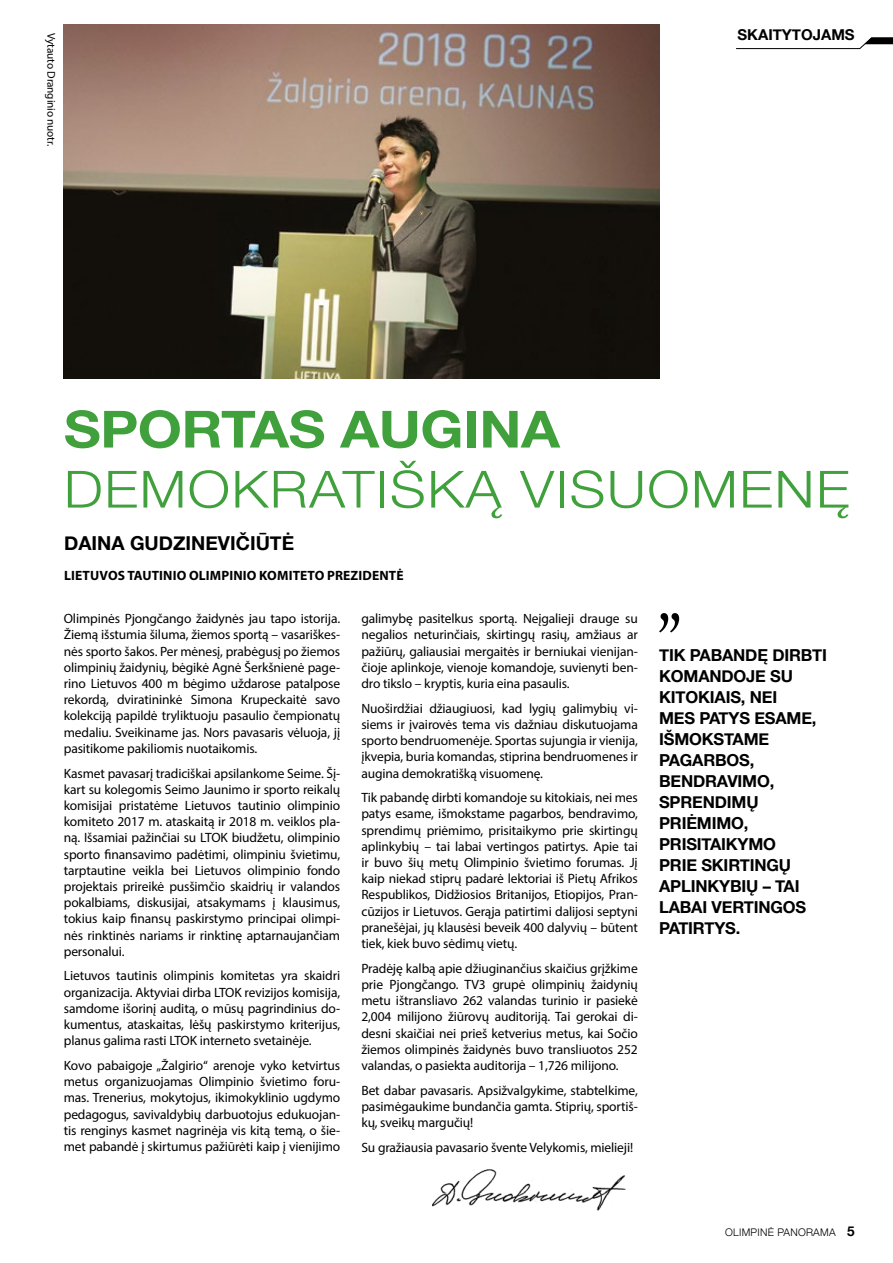
<style>
.page{position:relative;width:893px;height:1263px;background:#fff}
.page>*{position:absolute;margin:0;border:0;box-sizing:border-box;transform-origin:0 0}
.t1{font:300 51.3px "Helvetica Neue";letter-spacing:.025em;color:#40a03c;scale:1.11 1}
.t2{font:700 51.3px "Helvetica Neue";letter-spacing:-.01em;color:#40a03c;scale:1.11 1}
.t3{font:700 19.2px "Helvetica Neue";color:#000}
.t4{font:700 16.5px/21px "Helvetica Neue";letter-spacing:-.01em;color:#000}
.t5{font:700 15px "Helvetica Neue";color:#000}
.t6{font:13.5px/16.2px "Myriad Pro";letter-spacing:-.01em;color:#000;text-align:justify}
.t7{font:700 13.5px "Myriad Pro";letter-spacing:.01em;color:#000}
.t8{font:11.25px "Myriad Pro";letter-spacing:-.01em;color:#000}
.t9{font:300 10.5px "Helvetica Neue";letter-spacing:.025em;color:#000}
.s1{font-weight:700;font-size:13.5px}
</style>
<div class="page">
<svg style="left:736px;top:37px;width:157px;height:12px"></svg>
<img style="left:64px;top:24px;width:595px;height:354px">
<img style="left:432px;top:1169px;width:194px;height:42px">
<svg style="left:659px;top:613px;width:20px;height:19px"></svg>
<p class="t8" style="left:58px;top:33px;width:115px;rotate:90deg">Vytauto Dranginio nuotr.</p>
<p class="t5" style="left:737px;top:23px;width:76px">SKAITYTOJAM</p>
<p class="t5" style="left:845px;top:23px;width:11px">S</p>
<h1 class="t2" style="left:64px;top:389px;width:449px">SPORTAS AUGINA</h1>
<h1 class="t1" style="left:64px;top:448px;width:710px">DEMOKRATIŠKĄ VISUOM ENĘ</h1>
<h2 class="t3" style="left:64px;top:528px;width:13px">DAINA</h2>
<h2 class="t3" style="left:130px;top:528px;width:15px">GUD</h2>
<h2 class="t3" style="left:173px;top:528px;width:30px">ZINEVIČI</h2>
<h2 class="t3" style="left:256px;top:528px;width:40px">ŪTĖ</h2>
<p class="t7" style="left:64px;top:567px;width:341px">LIETUVOS TAUTINIO OLIMPINIO KOMITETO PREZIDENTĖ</p>
<p class="t6" style="left:64px;top:610px;width:278px">Olimpinės Pjongčango žaidynės jau tapo istorija.<br>Žiemą išstumia šiluma, žiemos sportą – vasariškes&shy;nės sporto šakos. Per mėnesį, prabėgusį po žiemos olimpinių žaidynių, bėgikė Agnė Šerkšnienė page&shy;rino Lietuvos 400 m bėgimo uždarose patalpose rekordą, dviratininkė Simona Krupeckaitė savo kolekciją papildė tryliktuoju pasaulio čempionatų medaliu. Sveikiname jas. Nors pavasaris vėluoja, jį pasitikome pakiliomis nuotaikomis.</p>
<p class="t6" style="left:64px;top:765px;width:278px">Kasmet pavasarį tradiciškai apsilankome Seime. Šį&shy;kart su kolegomis Seimo Jaunimo ir sporto reikalų komisijai pristatėme Lietuvos tautinio olimpinio komiteto 2017 m. ataskaitą ir 2018 m. veiklos pla&shy;ną. Išsamiai pažinčiai su LTOK biudžetu, olimpinio sporto finansavimo padėtimi, olimpiniu švietimu, tarptautine veikla bei Lietuvos olimpinio fondo projektais prireikė pusšimčio skaidrių ir valandos pokalbiams, diskusijai, atsakymams į klausimus, tokius kaip finansų paskirstymo principai olimpi&shy;nės rinktinės nariams ir rinktinę aptarnaujančiam personalui.</p>
<p class="t6" style="left:64px;top:967px;width:278px">Lietuvos tautinis olimpinis komitetas yra skaidri organizacija. Aktyviai dirba LTOK revizijos komisija, samdome išorinį auditą, o mūsų pagrindinius do&shy;kumentus, ataskaitas, lėšų paskirstymo kriterijus, planus galima rasti LTOK interneto svetainėje.</p>
<p class="t6" style="left:64px;top:1057px;width:278px">Kovo pabaigoje „Žalgirio“ arenoje vyko ketvirtus metus organizuojamas Olimpinio švietimo foru&shy;mas. Trenerius, mokytojus, ikimokyklinio ugdymo pedagogus, savivaldybių darbuotojus edukuojan&shy;tis renginys kasmet nagrinėja vis kitą temą, o šie&shy;met pabandė į skirtumus pažiūrėti kaip į vienijimo</p>
<p class="t6" style="left:361px;top:610px;width:278px">galimybę pasitelkus sportą. Neįgalieji drauge su negalios neturinčiais, skirtingų rasių, amžiaus ar pažiūrų, galiausiai mergaitės ir berniukai vienijan&shy;čioje aplinkoje, vienoje komandoje, suvienyti ben&shy;dro tikslo – kryptis, kuria eina pasaulis.</p>
<p class="t6" style="left:361px;top:700px;width:278px">Nuoširdžiai džiaugiuosi, kad lygių galimybių vi&shy;siems ir įvairovės tema vis dažniau diskutuojama sporto bendruomenėje. Sportas sujungia ir vienija, įkvepia, buria komandas, stiprina bendruomenes ir augina demokratišką visuomenę.</p>
<p class="t6" style="left:361px;top:789px;width:278px">Tik pabandę dirbti komandoje su kitokiais, nei mes patys esame, išmokstame pagarbos, bendravimo, sprendimų priėmimo, prisitaikymo prie skirtingų aplinkybių – tai labai vertingos patirtys. Apie tai ir buvo šių metų Olimpinio švietimo forumas. Jį kaip niekad stiprų padarė lektoriai iš Pietų Afrikos Respublikos, Didžiosios Britanijos, Etiopijos, Pran&shy;cūzijos ir Lietuvos. Gerąja patirtimi dalijosi septyni pranešėjai, jų klausėsi beveik 400 dalyvių – būtent tiek, kiek buvo sėdimų vietų.</p>
<p class="t6" style="left:361px;top:960px;width:278px">Pradėję kalbą apie džiuginančius skaičius grįžkime prie Pjongčango. TV3 grupė olimpinių žaidynių metu ištransliavo 262 valandas turinio ir pasiekė 2,004 milijono žiūrovų auditoriją. Tai gerokai di&shy;desni skaičiai nei prieš ketverius metus, kai Sočio žiemos olimpinės žaidynės buvo transliuotos 252 valandas, o pasiekta auditorija – 1,726 milijono.</p>
<p class="t6" style="left:361px;top:1082px;width:278px">Bet dabar pavasaris. Apsižvalgykime, stabtelkime, pasimėgaukime bundančia gamta. Stiprių, sportiš&shy;kų, sveikų margučių!</p>
<p class="t6" style="left:361px;top:1139px;width:273px">Su gražiausia pavasario švente Velykomis, mielieji!</p>
<p class="t4" style="left:659px;top:645px;width:169px">TIK PABANDĘ DIRBTI<br>KOMANDOJE SU<br>KITOKIAIS, NEI<br>MES PATYS ESAME,<br>IŠMOKSTAME<br>PAGARBOS,<br>BENDRAVIMO,<br>SPRENDIMŲ<br>PRIĖMIMO,<br>PRISIT</p>
<p class="t4" style="left:659px;top:834px;width:149px;text-indent:51px">AIKYMO<br>PRIE SKIRTINGŲ<br>APLINKYBIŲ – TAI<br>LABAI VERTINGOS<br>PATIRTYS</p>
<p class="t4" style="left:736px;top:918px;width:6px">.</p>
<p class="t9" style="left:725px;top:1224px;width:131px">OLIMPINĖ PANORAMA <span class="s1">5</span></p>
</div>
